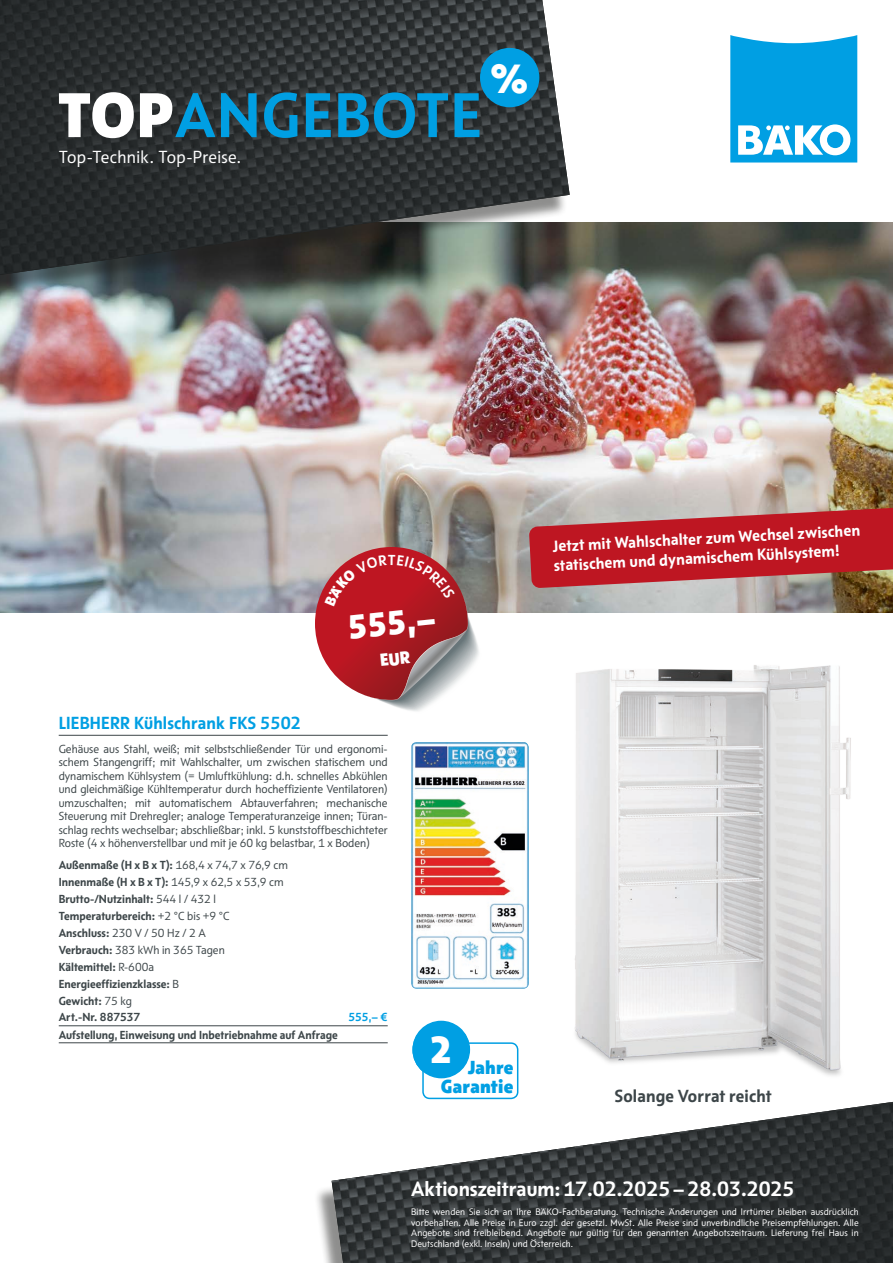
<style>
.page{position:relative;width:893px;height:1263px;background:#fff}
.page>*{position:absolute;margin:0;border:0;box-sizing:border-box;transform-origin:0 0}
.t1{font:700 64.8px "BAEK Otype";letter-spacing:.02em;color:#009fe3}
.t2{font:800 42px "BAEK Otype";color:#fff}
.t3{font:800 38.85px "BAEK Otype";color:#fff}
.t4{font:800 34.5px "BAEK Otype";color:#fff}
.t5{font:700 21.3px "BAEK Otype";color:#fff}
.t6{font:800 19.5px/19.5px "BAEK Otype";letter-spacing:.01em;color:#009fe3;text-align:right}
.t7{font:700 18px "BAEK Otype";letter-spacing:.01em;color:#009fe3}
.t8{font:18px "BAEK Otype";letter-spacing:.02em;color:#fff}
.t9{font:700 18px "BAEK Otype";letter-spacing:.01em;color:#3d4649}
.t10{font:700 16.5px/19.5px "BAEK Otype";color:#fff}
.t11{font:12px/13.5px "BAEK Otype";color:#3d4649;text-align:justify}
.t12{font:700 12px/17px "BAEK Otype";color:#3d4649}
.t13{font:700 12px "BAEK Otype";color:#009fe3}
.t14{font:9.75px/10.5px "BAEK Otype";letter-spacing:.01em;color:#fff;text-align:justify}
.s1{font-weight:800;color:#fff}
.s2{font-weight:400}
</style>
<div class="page">
<img style="left:0;top:223px;width:893px;height:390px">
<div style="left:0;top:0;width:567px;height:319px;background:#1d1d1b;opacity:.5"></div>
<img style="left:0;top:0;width:570px;height:275px">
<div style="left:314px;top:1106px;width:579px;height:157px;background:#1d1d1b;opacity:.5"></div>
<img style="left:332px;top:1102px;width:561px;height:161px">
<svg style="left:529px;top:502px;width:364px;height:86px"></svg>
<svg style="left:730px;top:35px;width:127px;height:128px"></svg>
<div style="left:480px;top:48px;width:59px;height:59px;background:#009fe3;border-radius:50%"></div>
<svg style="left:412px;top:1020px;width:107px;height:80px"></svg>
<hr style="left:59px;top:735px;width:329px;height:1px;background:#3d4649">
<hr style="left:59px;top:1025px;width:329px;height:1px;background:#3d4649">
<hr style="left:59px;top:1042px;width:329px;height:1px;background:#3d4649">
<img style="left:575px;top:665px;width:276px;height:411px">
<img style="left:411px;top:742px;width:118px;height:247px">
<svg style="left:315px;top:547px;width:167px;height:164px"></svg>
<h1 class="t1" style="left:58px;top:75px;width:426px"><span class="s1">TOP</span>ANGEBOTE</h1>
<h3 class="t8" style="left:59px;top:146px;width:184px">Top-Technik. Top-Preise.</h3>
<h2 class="t2" style="left:490px;top:51px;width:40px">%</h2>
<h3 class="t4" style="left:346px;top:605px;width:89px;rotate:-6deg">555,–</h3>
<h3 class="t7" style="left:59px;top:711px;width:244px">LIEBHERR Kühlschrank FKS 5502</h3>
<p class="t11" style="left:59px;top:742px;width:331px">Gehäuse aus Stahl, weiß; mit selbstschließender Tür und ergonomi&shy;schem Stangengriff; mit Wahlschalter, um zwischen statischem und dynamischem Kühlsystem (= Umluftkühlung: d.h. schnelles Abkühlen und gleichmäßige Kühltemperatur durch hocheffiziente Ventilatoren) umzuschalten; mit automatischem Abtauverfahren; mechanische Steuerung mit Drehregler; analoge Temperaturanzeige innen; Türan&shy;schlag rechts wechselbar; abschließbar; inkl. 5 kunststoffbeschichteter Roste (4 x höhenverstellbar und mit je 60 kg belastbar, 1 x Boden)</p>
<p class="t12" style="left:59px;top:856px;width:231px">Außenmaße (H x B x T): <span class="s2">168,4 x 74,7 x 76,9 cm<br></span>Innenmaße (H x B x T): <span class="s2">145,9 x 62,5 x 53,9 cm<br></span>Brutto-/Nutzinhalt: <span class="s2">544 l / 432 l<br></span>Temperaturbereich: <span class="s2">+2 °C bis +9 °C<br></span>Anschluss: <span class="s2">230 V / 50 Hz / 2 A<br></span>Verbrauch: <span class="s2">383 kWh in 365 Tagen<br></span>Kältemittel: <span class="s2">R-600a<br></span>Energieeffizienzklasse: <span class="s2">B<br></span>Gewicht: <span class="s2">75 kg<br></span>Art.-Nr. 887537</p>
<p class="t13" style="left:349px;top:1010px;width:40px">555,– €</p>
<p class="t12" style="left:59px;top:1026px;width:280px">Aufstellung, Einweisung und Inbetriebnahme auf Anfrage</p>
<h3 class="t3" style="left:430px;top:1024px;width:23px">2</h3>
<h3 class="t6" style="left:441px;top:1057px;width:74px">Jahre<br>Garantie</h3>
<h3 class="t10" style="left:552px;top:536px;width:309px;rotate:-3deg">Jetzt mit Wahlschalter zum Wechsel zwischen statischem und dynamischem Kühlsystem!</h3>
<h3 class="t9" style="left:615px;top:1084px;width:158px">Solange Vorrat reicht</h3>
<h3 class="t5" style="left:411px;top:1175px;width:385px">Aktionszeitraum:17.02.2025–28.03.2025</h3>
<p class="t14" style="left:411px;top:1207px;width:449px">Bitte wenden Sie sich an Ihre BÄKO-Fachberatung. Technische Änderungen und Irrtümer bleiben ausdrücklich vorbehalten. Alle Preise in Euro zzgl. der gesetzl. MwSt. Alle Preise sind unverbindliche Preisempfehlungen. Alle Angebote sind freibleibend. Angebote nur gültig für den genannten Angebotszeitraum. Lieferung frei Haus in Deutschland (exkl. Inseln) und Österreich.</p>
</div>
